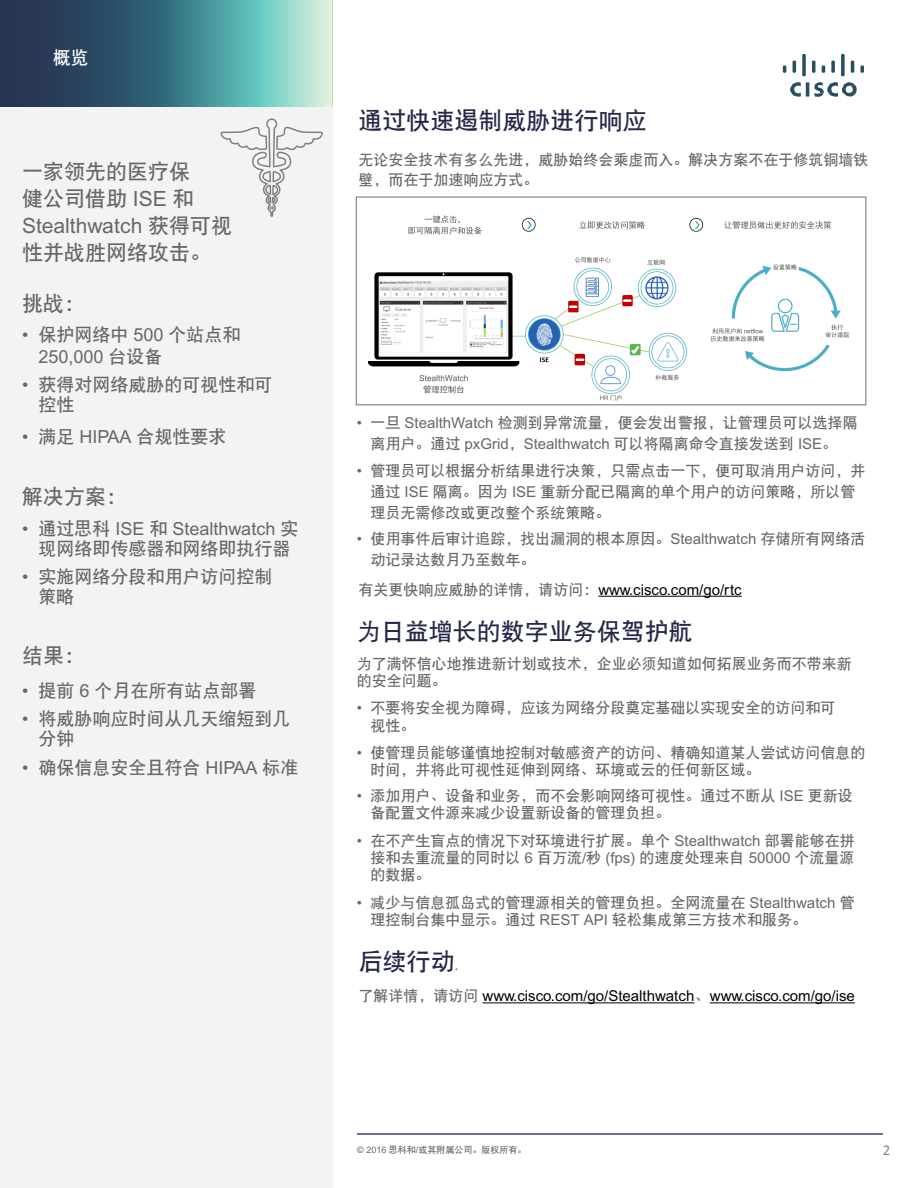
<style>
.page{position:relative;width:918px;height:1188px;background:#fff}
.page>*{position:absolute;margin:0;border:0;box-sizing:border-box;transform-origin:0 0}
.Paragraph_Style31{font:24px "DFP Hei W7";color:#242848}
.Paragraph_Style9{font:24px "DFP Hei W7";color:#242848}
.Paragraph_Style35{font:24px "DFP Hei W7";color:#242848}
.Paragraph_Style1{font:21px/27px "DFP Hei W7";color:#676767}
.Paragraph_Style10{font:21px "DFP Hei W7";color:#676767}
.Paragraph_Style7{font:21px "DFP Hei W7";color:#676767}
.Paragraph_Style24{font:21px "DFP Hei W7";color:#676767}
.Paragraph_Style21{font:18px/20px "DFP Hei W7";color:#676767;text-align:center}
.Paragraph_Style18{font:18px/21.3px "DFP Hei W7";color:#676767}
.Paragraph_Style27{font:18px/20px "DFP Hei W7";color:#676767}
.Paragraph_Style6{font:18px "DFP Hei W7";color:#676767}
.Paragraph_Style19{font:18px/20px "DFP Hei W7";color:#676767}
.Paragraph_Style23{font:18px/20px "DFP Hei W7";color:#676767}
.Paragraph_Style20{font:18px "DFP Hei W7";color:#676767}
.Paragraph_Style25{font:18px "DFP Hei W7";color:#676767}
.Paragraph_Style1-2{font:18px "DFP Hei W7";color:#fff}
.Paragraph_Style32{font:15px/17.1px "DFP Hei W7";color:#676767}
.Paragraph_Style15{font:15px/21px "DFP Hei W7";color:#676767}
.Paragraph_Style16{font:15px/21px "DFP Hei W7";color:#676767;text-align:center}
.Paragraph_Style34{font:15px/17.1px "DFP Hei W7";color:#676767}
.Paragraph_Style33{font:15px/17.1px "DFP Hei W7";color:#676767}
.Paragraph_Style36{font:15px "Arial";color:#000}
.Paragraph_Style29{font:15px/21px "DFP Hei W7";color:#676767}
.Paragraph_Style6-2{font:15px/19.5px "DFP Hei W7";color:#676767}
.Paragraph_Style10-2{font:15px/17.1px "DFP Hei W7";color:#676767}
.Paragraph_Style30{font:15px "Arial";color:#000}
.Paragraph_Style1-3{font:15px "Calibri";color:#888}
.Paragraph_Style1-4{font:9px "DFP Hei W7";color:#676767}
.s1{font-family:"Arial"}
.s2{font-family:"DFP Hei W7";color:#676767}
.s3{font-family:"Arial";font-size:15px;color:#676767}
</style>
<div class="page">
<div style="left:0;top:106px;width:333px;height:1082px;background:#f3f3f3"></div>
<img style="left:0;top:0;width:333px;height:106px">
<hr style="left:806px;top:82px;width:3px;height:15px;background:#284e61">
<svg style="left:790px;top:82px;width:11px;height:15px"></svg>
<svg style="left:814px;top:82px;width:43px;height:15px"></svg>
<svg style="left:783px;top:66px;width:3px;height:7px"></svg>
<svg style="left:793px;top:61px;width:3px;height:12px"></svg>
<svg style="left:802px;top:54px;width:4px;height:22px"></svg>
<svg style="left:812px;top:61px;width:3px;height:12px"></svg>
<svg style="left:822px;top:66px;width:3px;height:7px"></svg>
<svg style="left:831px;top:61px;width:4px;height:12px"></svg>
<svg style="left:841px;top:54px;width:4px;height:22px"></svg>
<svg style="left:851px;top:61px;width:3px;height:12px"></svg>
<svg style="left:860px;top:66px;width:4px;height:7px"></svg>
<hr style="left:357px;top:1134px;width:525px;height:1px;background:#7b63a0">
<svg style="left:221px;top:118px;width:102px;height:99px"></svg>
<img style="left:368px;top:215px;width:481px;height:186px">
<div style="left:356px;top:197px;width:510px;height:208px;border:1px solid #7e7e7e"></div>
<hr style="left:598px;top:596px;width:144px;height:1px;background:#000">
<hr style="left:483px;top:1003px;width:211px;height:1px;background:#000">
<hr style="left:710px;top:1003px;width:145px;height:1px;background:#000">
<p class="Paragraph_Style1-2" style="left:53px;top:48px;width:37px">概览</p>
<p class="Paragraph_Style1" style="left:22px;top:157px;width:212px">一家领先的医疗保<br>健公司借助 <span class="s1">ISE</span> 和<br><span class="s1">Stealthwatch</span> 获得可视性并战胜网络攻击。</p>
<p class="Paragraph_Style7" style="left:22px;top:292px;width:64px">挑战：</p>
<p class="Paragraph_Style18" style="left:38px;top:324px;width:204px;text-indent:-16px"><span class="s1">•</span> 保护网络中 <span class="s1">500</span> 个站点和<br><span class="s1">250,000</span> 台设备</p>
<p class="Paragraph_Style19" style="left:38px;top:375px;width:235px;text-indent:-16px"><span class="s1">•</span> 获得对网络威胁的可视性和可控性</p>
<p class="Paragraph_Style20" style="left:22px;top:426px;width:206px"><span class="s1">•</span> 满足 <span class="s1">HIPAA</span> 合规性要求</p>
<p class="Paragraph_Style10" style="left:22px;top:485px;width:107px">解决方案：</p>
<p class="Paragraph_Style21" style="left:22px;top:518px;width:278px"><span class="s1">•</span> 通过思科 <span class="s1">ISE</span> 和 <span class="s1">Stealthwatch</span> 实现网络即传感器和网络即执行器</p>
<p class="Paragraph_Style23" style="left:38px;top:566px;width:235px;text-indent:-16px"><span class="s1">•</span> 实施网络分段和用户访问控制策略</p>
<p class="Paragraph_Style24" style="left:22px;top:644px;width:64px">结果：</p>
<p class="Paragraph_Style25" style="left:22px;top:680px;width:236px"><span class="s1">•</span> 提前 <span class="s1">6</span> 个月在所有站点部署</p>
<p class="Paragraph_Style27" style="left:38px;top:708px;width:253px;text-indent:-16px"><span class="s1">•</span> 将威胁响应时间从几天缩短到几分钟</p>
<p class="Paragraph_Style6" style="left:22px;top:757px;width:278px"><span class="s1">•</span> 确保信息安全且符合 <span class="s1">HIPAA</span> 标准</p>
<p class="Paragraph_Style9" style="left:358px;top:108px;width:289px">通过快速遏制威胁进行响应</p>
<p class="Paragraph_Style6-2" style="left:358px;top:150px;width:511px">无论安全技术有多么先进，威胁始终会乘虚而入。解决方案不在于修筑铜墙铁壁，而在于加速响应方式。</p>
<p class="Paragraph_Style16" style="left:357px;top:412px;width:502px"><span class="s1">•</span> 一旦 <span class="s1">StealthWatch</span> 检测到异常流量，便会发出警报，让管理员可以选择隔离用户。通过 <span class="s1">pxGrid</span>，<span class="s1">Stealthwatch</span> 可以将隔离命令直接发送到 <span class="s1">ISE</span>。</p>
<p class="Paragraph_Style15" style="left:370px;top:460px;width:497px;text-indent:-14px"><span class="s1">•</span> 管理员可以根据分析结果进行决策，只需点击一下，便可取消用户访问，并通过 <span class="s1">ISE</span> 隔离。因为 <span class="s1">ISE</span> 重新分配已隔离的单个用户的访问策略，所以管理员无需修改或更改整个系统策略。</p>
<p class="Paragraph_Style29" style="left:370px;top:528px;width:497px;text-indent:-14px"><span class="s1">•</span> 使用事件后审计追踪，找出漏洞的根本原因。<span class="s1">Stealthwatch</span> 存储所有网络活动记录达数月乃至数年。</p>
<p class="Paragraph_Style30" style="left:358px;top:581px;width:385px"><span class="s2">有关更快响应威胁的详情，请访问：</span>www.cisco.com/go/rtc</p>
<p class="Paragraph_Style31" style="left:357px;top:618px;width:337px">为日益增长的数字业务保驾护航</p>
<p class="Paragraph_Style10-2" style="left:357px;top:655px;width:496px">为了满怀信心地推进新计划或技术，企业必须知道如何拓展业务而不带来新的安全问题。</p>
<p class="Paragraph_Style32" style="left:370px;top:699px;width:467px;text-indent:-14px"><span class="s1">•</span> 不要将安全视为障碍，应该为网络分段奠定基础以实现安全的访问和可视性。</p>
<p class="Paragraph_Style33" style="left:370px;top:744px;width:497px;text-indent:-14px"><span class="s1">•</span> 使管理员能够谨慎地控制对敏感资产的访问、精确知道某人尝试访问信息的时间，并将此可视性延伸到网络、环境或云的任何新区域。</p>
<p class="Paragraph_Style32" style="left:370px;top:787px;width:484px;text-indent:-14px"><span class="s1">•</span> 添加用户、设备和业务，而不会影响网络可视性。通过不断从 <span class="s1">ISE</span> 更新设备配置文件源来减少设置新设备的管理负担。</p>
<p class="Paragraph_Style32" style="left:370px;top:832px;width:486px;text-align:justify;text-indent:-14px"><span class="s1">•</span> 在不产生盲点的情况下对环境进行扩展。单个 <span class="s1">Stealthwatch</span> 部署能够在拼接和去重流量的同时以 <span class="s1">6</span> 百万流<span class="s1">/</span>秒 <span class="s1">(fps)</span> 的速度处理来自 <span class="s1">50000</span> 个流量源的数据。</p>
<p class="Paragraph_Style34" style="left:370px;top:894px;width:486px;text-indent:-14px"><span class="s1">•</span> 减少与信息孤岛式的管理源相关的管理负担。全网流量在 <span class="s1">Stealthwatch</span> 管理控制台集中显示。通过 <span class="s1">REST API</span> 轻松集成第三方技术和服务。</p>
<p class="Paragraph_Style35" style="left:358px;top:948px;width:102px">后续行动<span class="s3">.</span></p>
<p class="Paragraph_Style36" style="left:358px;top:988px;width:498px"><span class="s2">了解详情，请访问</span> www.cisco.com/go/Stealthwatch<span class="s2">、</span>www.cisco.com/go/ise</p>
<p class="Paragraph_Style1-4" style="left:357px;top:1144px;width:171px"><span class="s1">© 2016</span> 思科和<span class="s1">/</span>或其附属公司。版权所有。</p>
<p class="Paragraph_Style1-3" style="left:883px;top:1140px;width:9px">2</p>
</div>
